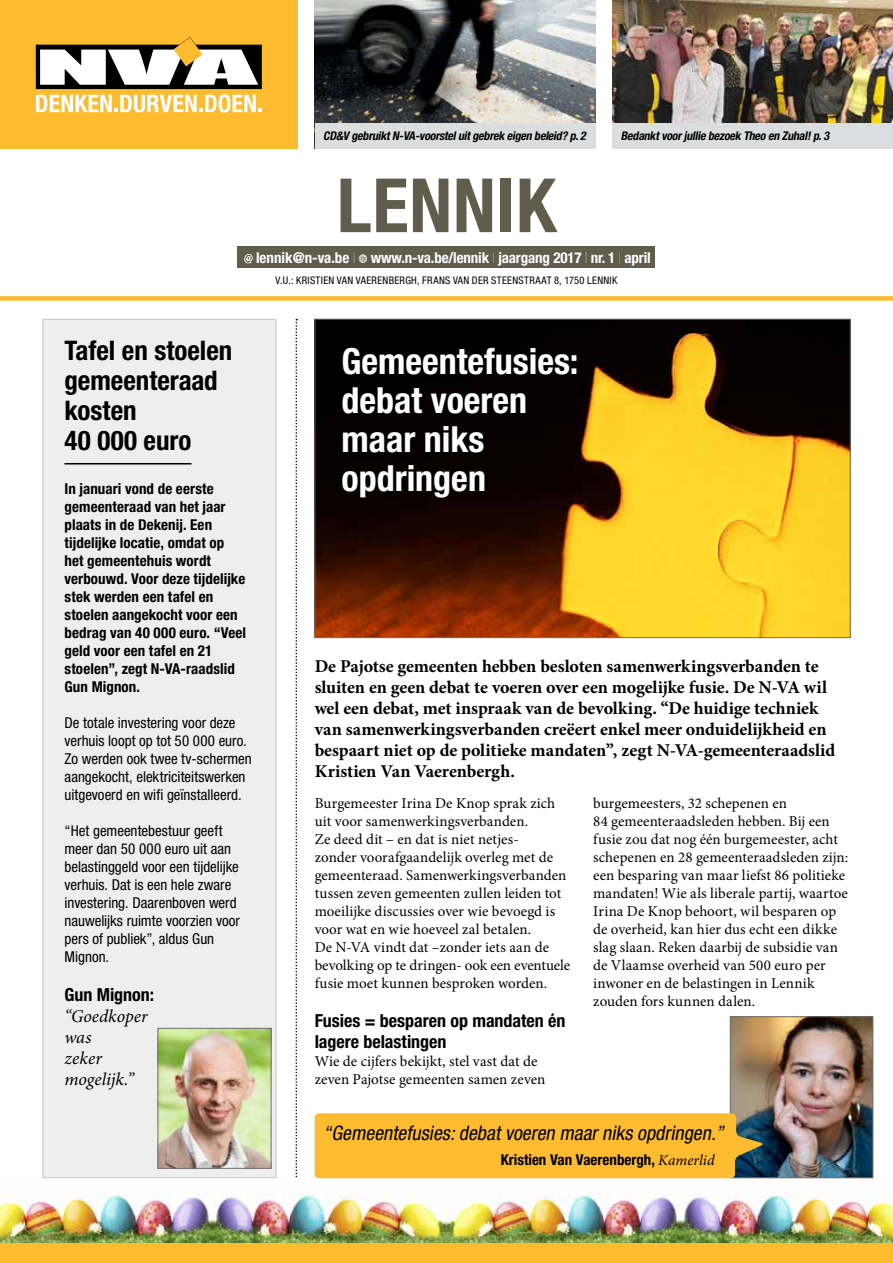
<style>
.page{position:relative;width:893px;height:1263px;background:#fff}
.page>*{position:absolute;margin:0;border:0;box-sizing:border-box;transform-origin:0 0}
.t1{font:700 condensed 75px "Helvetica Neue LT Std";letter-spacing:.01em;color:#5f5e4d}
.t2{font:700 condensed 36px/39px "Helvetica Neue LT Std";color:#fff}
.t3{font:700 condensed 27px/30px "Helvetica Neue LT Std";color:#000}
.t4{font:italic condensed 19.95px "Helvetica Neue LT Std";color:#000}
.t5{font:700 18px/21px "Minion Pro";letter-spacing:-.005em;color:#000}
.t6{font:700 condensed 18px/21px "Helvetica Neue LT Std";color:#000}
.t7{font:italic 18px/21px "Minion Pro";color:#000}
.t8{font:15px/18px "Minion Pro";color:#000}
.t9{font:condensed 15px/18px "Helvetica Neue LT Std";color:#000}
.t10{font:700 condensed 15px/18px "Helvetica Neue LT Std";letter-spacing:.005em;color:#000}
.t11{font:700 condensed 15px "Helvetica Neue LT Std";letter-spacing:-.01em;color:#fff}
.t12{font:italic 700 condensed 12px "Helvetica Neue LT Std";color:#000}
.t13{font:condensed 10.5px "Helvetica Neue LT Std";letter-spacing:.03em;color:#000}
.s1{font-weight:200}
.s2{font-family:"Minion Pro";font-weight:400;font-style:italic;font-stretch:normal}
</style>
<div class="page">
<div style="left:0;top:0;width:298px;height:149px;background:#fdbb30"></div>
<svg style="left:36px;top:37px;width:226px;height:75px"></svg>
<div style="left:0;top:1242px;width:893px;height:21px;background:#fdbb30"></div>
<div style="left:0;top:296px;width:893px;height:5px;background:#fdbb30"></div>
<div style="left:238px;top:247px;width:417px;height:21px;background:#5f5e4d"></div>
<svg style="left:244px;top:254px;width:9px;height:9px"></svg>
<svg style="left:359px;top:254px;width:8px;height:9px"></svg>
<svg style="left:296px;top:319px;width:1px;height:859px"></svg>
<img style="left:0;top:1178px;width:893px;height:64px">
<div style="left:43px;top:319px;width:233px;height:858px;background:#eee"></div>
<hr style="left:65px;top:463px;width:126px;height:1px;background:#000">
<div style="left:43px;top:319px;width:233px;height:859px;border:1px solid #c3c6c8"></div>
<img style="left:160px;top:1030px;width:109px;height:136px">
<div style="left:158px;top:1028px;width:113px;height:140px;border:1px solid #6d6e71"></div>
<img style="left:732px;top:1018px;width:139px;height:158px">
<div style="left:730px;top:1016px;width:143px;height:162px;border:1px solid #6d6e71"></div>
<svg style="left:315px;top:1113px;width:450px;height:65px;background:#f0b433"></svg>
<img style="left:317px;top:321px;width:531px;height:315px">
<div style="left:339px;top:345px;width:243px;height:159px;background:#000"></div>
<img style="left:315px;top:0;width:280px;height:123px">
<img style="left:612px;top:0;width:281px;height:123px">
<div style="left:315px;top:123px;width:280px;height:26px;background:#dcddde"></div>
<div style="left:612px;top:123px;width:281px;height:26px;background:#dcddde"></div>
<p class="t12" style="left:323px;top:129px;width:267px">CD&amp;V gebruiktN-VA-voorsteluitgebrek eigen beleid? p.2</p>
<p class="t12" style="left:621px;top:129px;width:212px">Bedanktvoorjullie bezoek Theo en Zuhal!p.3</p>
<h1 class="t1" style="left:337px;top:160px;width:221px">LENNIK</h1>
<p class="t11" style="left:256px;top:248px;width:396px">lennik@n-va.be <span class="s1">I</span> www.n-va.be/lennik <span class="s1">I</span> jaargang 2017 <span class="s1">I</span> nr. 1 <span class="s1">I</span> april</p>
<p class="t13" style="left:276px;top:274px;width:343px">V.U.: KRISTIEN VAN VAERENBERGH, FRANS VAN DER STEENSTRAAT 8, 1750 LENNIK</p>
<h3 class="t3" style="left:65px;top:335px;width:169px">Tafel en stoelen gemeenteraad kosten<br>40 000 euro</h3>
<p class="t10" style="left:65px;top:479px;width:183px">In januari vond de eerste gemeenteraad van het jaar plaats in de Dekenij. Een tijdelijke locatie, omdat op het gemeentehuis wordt verbouwd. Voor deze tijdelijke stek werden een tafel en stoelen aangekocht voor een bedrag van 40 000 euro. “Veel geld voor een tafel en 21 stoelen”, zegt N-VA-raadslid<br>Gun Mignon.</p>
<p class="t9" style="left:65px;top:713px;width:189px">De totale investering voor deze verhuis loopt op tot 50 000 euro.<br>Zo werden ook twee tv-schermen aangekocht, elektriciteitswerken uitgevoerd en wifi geïnstalleerd.</p>
<p class="t9" style="left:65px;top:821px;width:177px">“Het gemeentebestuur geeft meer dan 50 000 euro uit aan belastinggeld voor een tijdelijke verhuis. Dat is een hele zware investering. Daarenboven werd nauwelijks ruimte voorzien voor pers of publiek”, aldus Gun<br>Mignon.</p>
<p class="t6" style="left:65px;top:984px;width:91px">Gun Mignon:</p>
<p class="t7" style="left:65px;top:1005px;width:85px">“Goedkoper was<br>zeker mogelijk.”</p>
<h2 class="t2" style="left:341px;top:341px;width:239px">Gemeentefusies: debat voeren maar niks opdringen</h2>
<p class="t5" style="left:315px;top:656px;width:522px">De Pajotse gemeenten hebben besloten samenwerkingsverbanden te sluiten en geen debat te voeren over een mogelijke fusie. De N-VA wil wel een debat, met inspraak van de bevolking. “De huidige techniek van samenwerkingsverbanden creëert enkel meer onduidelijkheid en bespaart niet op de politieke mandaten”, zegt N-VA-gemeenteraadslid Kristien Van Vaerenbergh.</p>
<p class="t8" style="left:315px;top:794px;width:257px">Burgemeester Irina De Knop sprak zich uit voor samenwerkingsverbanden.<br>Ze deed dit – en dat is niet netjes-<br>zonder voorafgaandelijk overleg met de gemeenteraad. Samenwerkingsverbanden tussen zeven gemeenten zullen leiden tot moeilijke discussies over wie bevoegd is voor wat en wie hoeveel zal betalen.<br>De N-VA vindt dat –zonder iets aan de bevolking op te dringen- ook een eventuele fusie moet kunnen besproken worden.</p>
<p class="t6" style="left:315px;top:1010px;width:252px">Fusies = besparen op mandaten én lagere belastingen</p>
<p class="t8" style="left:315px;top:1052px;width:232px">Wie de cijfers bekijkt, stel vast dat de zeven Pajotse gemeenten samen zeven</p>
<p class="t8" style="left:593px;top:794px;width:256px">burgemeesters, 32 schepenen en<br>84 gemeenteraadsleden hebben. Bij een fusie zou dat nog één burgemeester, acht schepenen en 28 gemeenteraadsleden zijn: een besparing van maar liefst 86 politieke mandaten! Wie als liberale partij, waartoe Irina De Knop behoort, wil besparen op de overheid, kan hier dus echt een dikke slag slaan. Reken daarbij de subsidie van de Vlaamse overheid van 500 euro per inwoner en de belastingen in Lennik zouden fors kunnen dalen.</p>
<h3 class="t4" style="left:323px;top:1122px;width:406px">“Gemeentefusies:debatvoeren maarniks opdringen.”</h3>
<p class="t10" style="left:501px;top:1150px;width:215px">Kristien Van Vaerenbergh, <span class="s2">Kamerlid</span></p>
</div>
